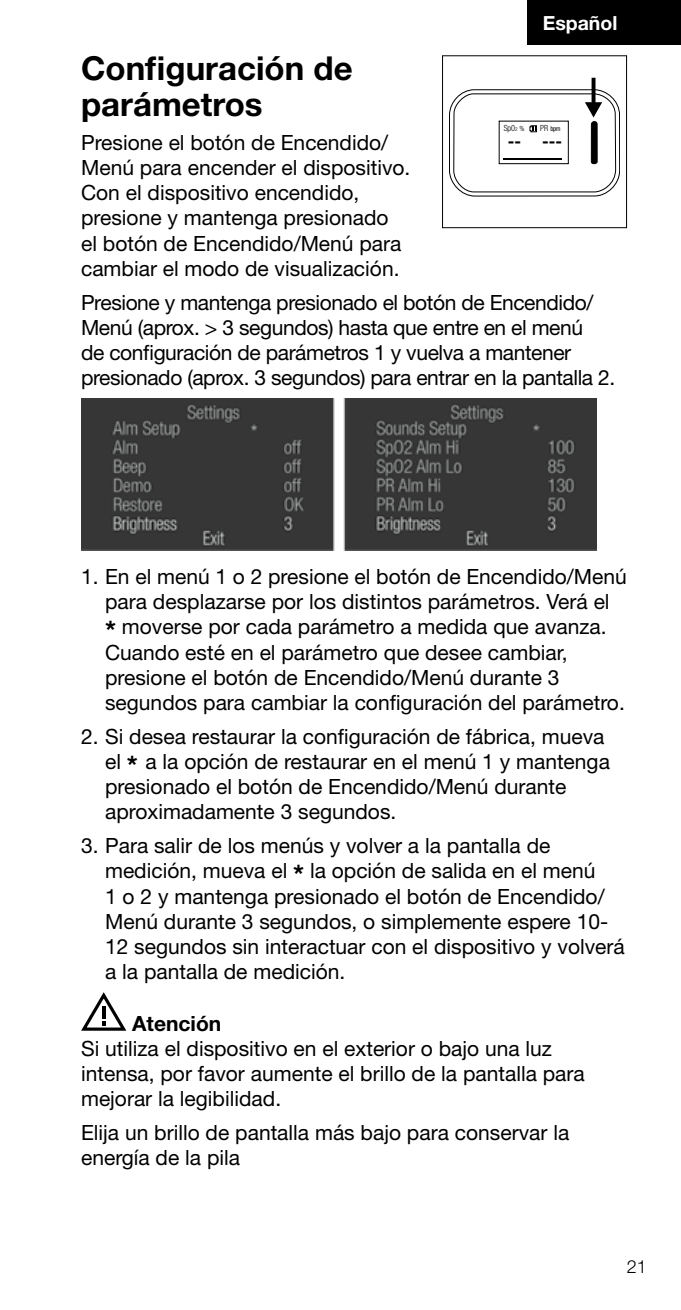
<style>
.page{position:relative;width:681px;height:1310px;background:#fff}
.page>*{position:absolute;margin:0;border:0;box-sizing:border-box;transform-origin:0 0}
.t1{font:700 33px/36px "Helvetica Neue LT";color:#000}
.t2{font:21px/25.2px "Helvetica Neue LT";color:#000}
.t3{font:21px/25.2px "Helvetica Neue LT";letter-spacing:-.02em;color:#000}
.t4{font:700 21px "Helvetica Neue LT";color:#000}
.t5{font:700 19.5px "Helvetica Neue LT";color:#fff}
.t6{font:300 18px "Helvetica Neue LT";color:#000}
.t7{font:700 16.8px "Helvetica Neue LT Std";color:#000}
.t8{font:300 condensed 8.4px "Helvetica Neue LT Std";color:#000}
.t9{font:condensed 6.6px "Helvetica Neue LT Std";color:#000}
.s1{font-size:5.4px}
.s2{font-size:7.2px}
.s3{font-weight:300;font-size:8.4px}
.s4{font-weight:700;font-size:27px}
</style>
<div class="page">
<div style="left:526px;top:0;width:154px;height:45px;background:#000"></div>
<img style="left:81px;top:398px;width:514px;height:152px">
<svg style="left:81px;top:992px;width:45px;height:38px"></svg>
<svg style="left:591px;top:78px;width:4px;height:11px"></svg>
<svg style="left:449px;top:89px;width:170px;height:107px"></svg>
<div style="left:442px;top:55px;width:184px;height:173px;border:1px solid #000"></div>
<p class="t5" style="left:542px;top:11px;width:76px">Español</p>
<h1 class="t1" style="left:81px;top:49px;width:273px">Configuración de parámetros</h1>
<p class="t2" style="left:81px;top:129px;width:331px">Presione el botón de Encendido/<br>Menú para encender el dispositivo.<br>Con el dispositivo encendido, presione y mantenga presionado<br>el botón de Encendido/Menú para cambiar el modo de visualización.</p>
<p class="t3" style="left:81px;top:289px;width:535px">Presione y mantenga presionado el botón de Encendido/ Menú (aprox. &gt; 3 segundos) hasta que entre en el menú<br>de configuración de parámetros 1 y vuelva a mantener presionado (aprox. 3 segundos) para entrar en la pantalla 2.</p>
<p class="t8" style="left:503px;top:123px;width:23px">Sp0<span class="s1">2</span> <span class="s2">%</span></p>
<p class="t9" style="left:540px;top:125px;width:22px"><span class="s3">PR</span> bpm</p>
<p class="t7" style="left:507px;top:131px;width:15px">--</p>
<p class="t7" style="left:542px;top:131px;width:21px">---</p>
<p class="t2" style="left:105px;top:563px;width:523px;text-indent:-24px">1. En el menú 1 o 2 presione el botón de Encendido/Menú para desplazarse por los distintos parámetros. Verá el<br><span class="s4">*</span> moverse por cada parámetro a medida que avanza.<br>Cuando esté en el parámetro que desee cambiar, presione el botón de Encendido/Menú durante 3 segundos para cambiar la configuración del parámetro.</p>
<p class="t2" style="left:105px;top:723px;width:506px;text-indent:-24px">2. Si desea restaurar la configuración de fábrica, mueva el <span class="s4">*</span> a la opción de restaurar en el menú 1 y mantenga presionado el botón de Encendido/Menú durante aproximadamente 3 segundos.</p>
<p class="t2" style="left:105px;top:833px;width:521px;text-indent:-24px">3. Para salir de los menús y volver a la pantalla de medición, mueva el <span class="s4">*</span> la opción de salida en el menú<br>1 o 2 y mantenga presionado el botón de Encendido/ Menú durante 3 segundos, o simplemente espere 10- 12 segundos sin interactuar con el dispositivo y volverá a la pantalla de medición.</p>
<p class="t4" style="left:132px;top:1010px;width:91px">Atención</p>
<p class="t2" style="left:81px;top:1035px;width:505px">Si utiliza el dispositivo en el exterior o bajo una luz intensa, por favor aumente el brillo de la pantalla para mejorar la legibilidad.</p>
<p class="t2" style="left:81px;top:1119px;width:489px">Elija un brillo de pantalla más bajo para conservar la energía de la pila</p>
<p class="t6" style="left:626px;top:1256px;width:22px">21</p>
</div>
